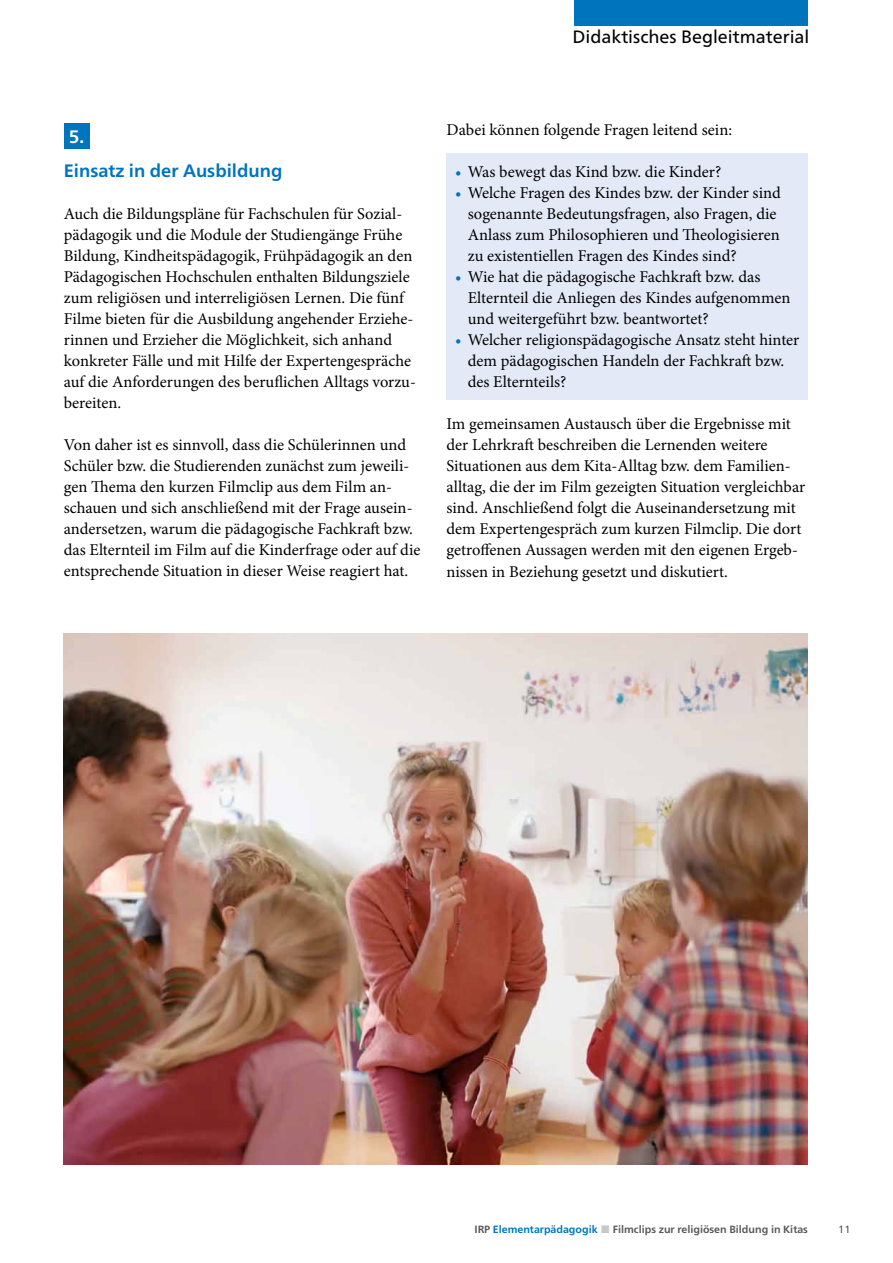
<style>
.page{position:relative;width:893px;height:1263px;background:#fff}
.page>*{position:absolute;margin:0;border:0;box-sizing:border-box;transform-origin:0 0}
.t1{font:700 18px "Frutiger Neue LT Pro";color:#0074bc}
.t2{font:700 18px "Frutiger Neue LT Pro";color:#fff}
.t3{font:17.85px "Frutiger Neue LT Pro";color:#000}
.t4{font:16.5px/21px "Minion Pro";color:#000}
.t5{font:700 10.5px "Frutiger Neue LT Pro";color:#58585b}
.t6{font:10.5px "Frutiger Neue LT Pro";color:#58585b}
.s1{color:#0074bc}
.s2{color:#c6c8ca}
</style>
<div class="page">
<div style="left:574px;top:0;width:234px;height:26px;background:#0074bc"></div>
<div style="left:446px;top:154px;width:362px;height:246px;background:#e3e9f6"></div>
<div style="left:64px;top:123px;width:25px;height:26px;background:#0074bc"></div>
<img style="left:64px;top:634px;width:744px;height:530px">
<p class="t3" style="left:573px;top:25px;width:238px">Didaktisches Begleitmaterial</p>
<p class="t2" style="left:69px;top:126px;width:17px">5.</p>
<p class="t1" style="left:64px;top:160px;width:220px">Einsatz in der Ausbildung</p>
<p class="t4" style="left:64px;top:203px;width:354px">Auch die Bildungspläne für Fachschulen für Sozial&shy;pädagogik und die Module der Studiengänge Frühe Bildung, Kindheitspädagogik, Frühpädagogik an den Pädagogischen Hochschulen enthalten Bildungsziele zum religiösen und interreligiösen Lernen. Die fünf Filme bieten für die Ausbildung angehender Erziehe&shy;rinnen und Erzieher die Möglichkeit, sich anhand konkreter Fälle und mit Hilfe der Expertengespräche auf die Anforderungen des beruflichen Alltags vorzu&shy;bereiten.</p>
<p class="t4" style="left:64px;top:434px;width:358px">Von daher ist es sinnvoll, dass die Schülerinnen und Schüler bzw. die Studierenden zunächst zum jeweili&shy;gen Thema den kurzen Filmclip aus dem Film an&shy;schauen und sich anschließend mit der Frage ausein&shy;andersetzen, warum die pädagogische Fachkraft bzw. das Elternteil im Film auf die Kinderfrage oder auf die entsprechende Situation in dieser Weise reagiert hat.</p>
<p class="t4" style="left:446px;top:120px;width:287px">Dabei können folgende Fragen leitend sein:</p>
<p class="t4" style="left:455px;top:162px;width:268px"><span class="s1">•</span> Was bewegt das Kind bzw. die Kinder?</p>
<p class="t4" style="left:468px;top:183px;width:314px;text-indent:-13px"><span class="s1">•</span> Welche Fragen des Kindes bzw. der Kinder sind sogenannte Bedeutungsfragen, also Fragen, die Anlass zum Philosophieren und Theologisieren zu existentiellen Fragen des Kindes sind?</p>
<p class="t4" style="left:468px;top:267px;width:324px;text-indent:-13px"><span class="s1">•</span> Wie hat die pädagogische Fachkraft bzw. das<br>Elternteil die Anliegen des Kindes aufgenommen und weitergeführt bzw. beantwortet?</p>
<p class="t4" style="left:468px;top:330px;width:333px;text-indent:-13px"><span class="s1">•</span> Welcher religionspädagogische Ansatz steht hinter dem pädagogischen Handeln der Fachkraft bzw. des Elternteils?</p>
<p class="t4" style="left:446px;top:414px;width:360px">Im gemeinsamen Austausch über die Ergebnisse mit der Lehrkraft beschreiben die Lernenden weitere Situationen aus dem Kita-Alltag bzw. dem Familien&shy;alltag, die der im Film gezeigten Situation vergleichbar sind. Anschließend folgt die Auseinandersetzung mit dem Expertengespräch zum kurzen Filmclip. Die dort getroffenen Aussagen werden mit den eigenen Ergeb&shy;nissen in Beziehung gesetzt und diskutiert.</p>
<p class="t5" style="left:474px;top:1223px;width:335px">IRP <span class="s1">Elementarpädagogik</span> <span class="s2">■</span> Filmclips zur religiösen Bildung in Kitas</p>
<p class="t6" style="left:838px;top:1223px;width:14px">11</p>
</div>
